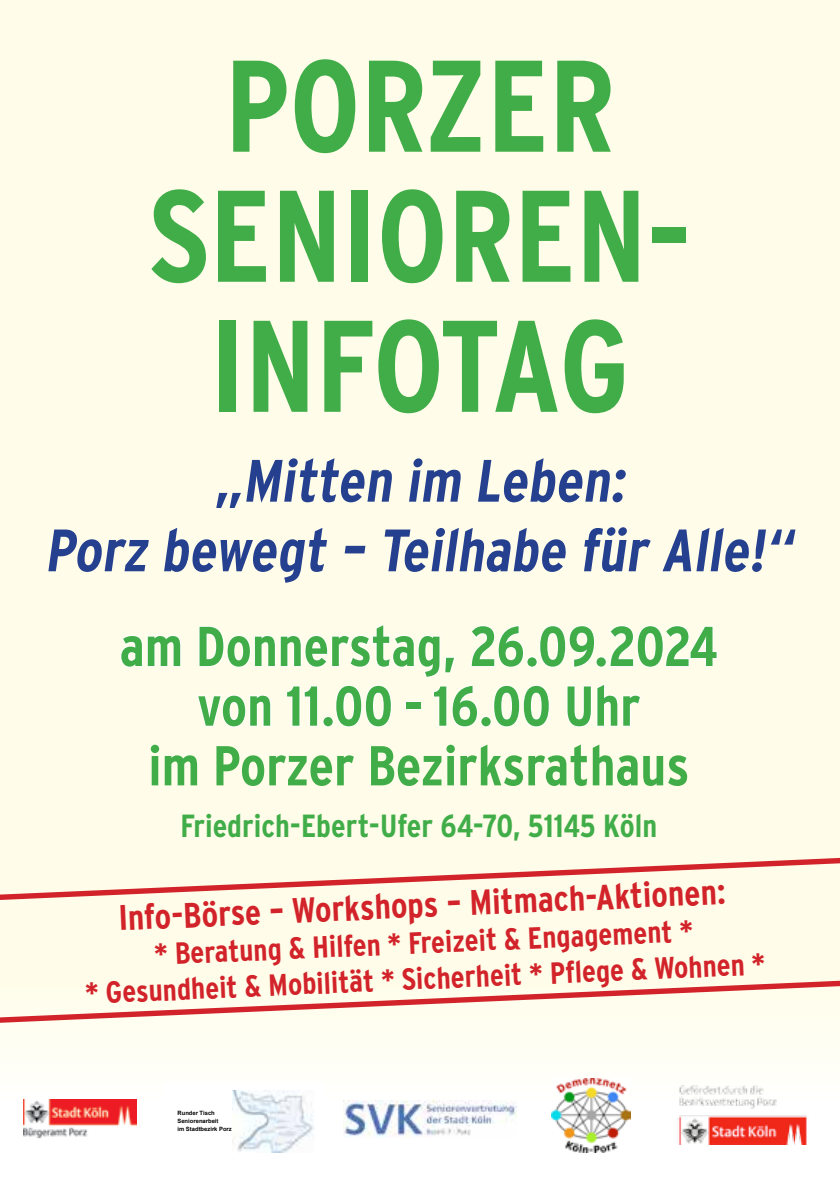
<style>
.page{position:relative;width:840px;height:1191px;background:#fff}
.page>*{position:absolute;margin:0;border:0;box-sizing:border-box;transform-origin:0 0}
.t1{font:700 condensed 130px/130px "Interstate";color:#41ad49;text-align:center}
.t2{font:700 condensed 59.6px/69.6px "Interstate";color:#25408f;text-align:center}
.t3{font:700 condensed 56px/59.6px "Interstate";color:#41ad49;text-align:center}
.t4{font:700 condensed 35.4px "Interstate";color:#d2232a}
.t5{font:700 condensed 32px "Interstate";color:#41ad49}
.t6{font:700 condensed 30.6px/36px "Interstate";color:#d2232a;text-align:center}
.t7{font:700 5.8px/8px "Arial";color:#000}
</style>
<div class="page">
<div style="left:0;top:961px;width:839px;height:148px;background:#fffef5"></div>
<div style="left:0;top:0;width:839px;height:961px;background:#fffde9"></div>
<svg style="left:120px;top:635px;width:61px;height:33px"></svg>
<svg style="left:197px;top:625px;width:520px;height:102px"></svg>
<div style="left:163px;top:1081px;width:159px;height:81px;background:#fff"></div>
<img style="left:233px;top:1090px;width:81px;height:62px">
<img style="left:551px;top:1078px;width:79px;height:74px">
<img style="left:344px;top:1100px;width:172px;height:37px">
<img style="left:679px;top:1085px;width:128px;height:59px">
<img style="left:23px;top:1099px;width:113px;height:40px">
<svg style="left:0;top:858px;width:839px;height:165px"></svg>
<h1 class="t1" style="left:148px;top:40px;width:544px">Porzer<br>SENIOREN-<br>Infotag</h1>
<h2 class="t2" style="left:44px;top:445px;width:759px">„Mitten im Leben:<br>Porz bewegt – Teilhabe für Alle!“</h2>
<h3 class="t3" style="left:120px;top:616px;width:599px">am Donnerstag, 26.09.2024 von 11.00 - 16.00 Uhr<br>im Porzer Bezirksrathaus</h3>
<p class="t5" style="left:180px;top:808px;width:478px">Friedrich-Ebert-Ufer 64-70, 51145 Köln</p>
<p class="t4" style="left:117px;top:900px;width:608px;rotate:-3deg">Info-Börse – Workshops – Mitmach-Aktionen:</p>
<p class="t6" style="left:82px;top:942px;width:681px;rotate:-3deg">* Beratung &amp; Hilfen * Freizeit &amp; Engagement *<br>* Gesundheit &amp; Mobilität * Sicherheit * Pfl ege &amp; Wohnen *</p>
<p class="t7" style="left:177px;top:1109px;width:56px">Runder Tisch<br>Seniorenarbeit<br>im Stadtbezirk Porz</p>
</div>
